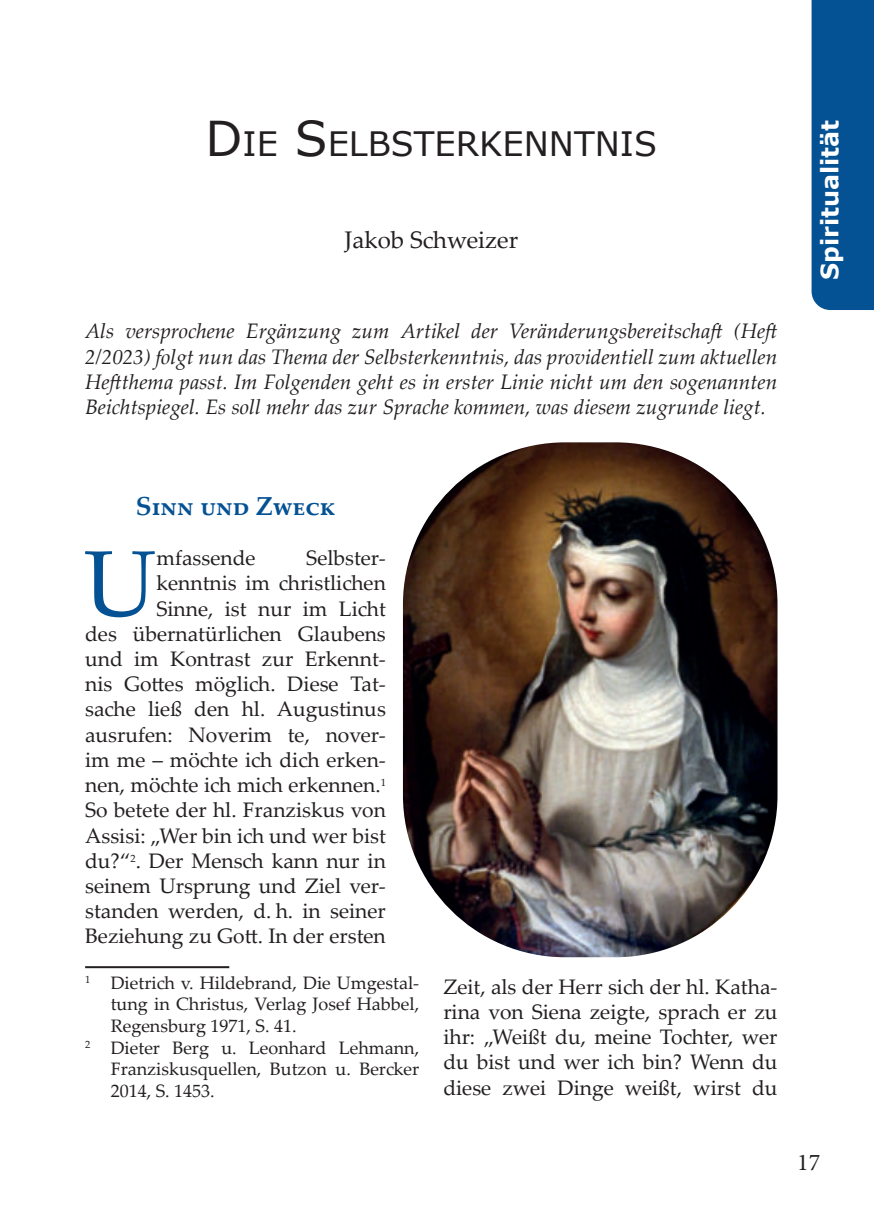
<style>
.page{position:relative;width:874px;height:1225px;background:#fff}
.page>*{position:absolute;margin:0;border:0;box-sizing:border-box;transform-origin:0 0}
.t1{font:93.4px "Palatino Linotype";color:#045193}
.t2{font:33.6px "Verdana";color:#231f20}
.t3{font:700 26px "Palatino Linotype";color:#045193}
.t4{font:24px "Palatino Linotype";color:#231f20}
.t5{font:700 24px "Verdana";color:#fff}
.t6{font:24px "Minion Pro";color:#231f20}
.t7{font:21px/25.2px "Palatino Linotype";color:#231f20;text-align:right}
.t8{font:italic 21px/25.2px "Palatino Linotype";color:#231f20}
.t9{font:18px "Palatino Linotype";color:#231f20}
.s1{font-size:48px}
</style>
<div class="page">
<div style="left:811px;top:0;width:62px;height:310px;background:#045193"></div>
<hr style="left:85px;top:966px;width:144px;height:2px;background:#231f20">
<img style="left:403px;top:442px;width:374px;height:515px">
<h2 class="t2" style="left:205px;top:125px;width:453px"><span class="s1">D</span>IE <span class="s1">S</span>ELBSTERKENNTNIS</h2>
<p class="t4" style="left:344px;top:222px;width:175px">Jakob Schweizer</p>
<p class="t8" style="left:85px;top:318px;width:696px">Als versprochene Ergänzung zum Artikel der Veränderungsbereitschaft (Heft 2/2023) folgt nun das Thema der Selbsterkenntnis, das providentiell zum aktuellen Heftthema passt. Im Folgenden geht es in erster Linie nicht um den sogenannten Beichtspiegel. Es soll mehr das zur Sprache kommen, was diesem zugrunde liegt.</p>
<p class="t5" style="left:819px;top:280px;width:162px;rotate:-90deg">Spiritualität</p>
<p class="t3" style="left:136px;top:487px;width:201px">Sinn und Zweck</p>
<h1 class="t1" style="left:84px;top:517px;width:74px">U</h1>
<p class="t7" style="left:156px;top:548px;width:101px">mfassende</p>
<p class="t7" style="left:85px;top:548px;width:302px">Selbster-<br>kenntnis im christlichen<br>Sinne, ist nur im Licht<br>des übernatürlichen Glaubens und im Kontrast zur Erkennt&shy;nis Gottes möglich. Diese Tat&shy;sache ließ den hl. Augustinus ausrufen: Noverim te, nover&shy;im me – möchte ich dich erken&shy;nen, möchte ich mich erkennen.<sup>1<br></sup>So betete der hl. Franziskus von<br>Assisi: „Wer bin ich und wer bist du?“<sup>2</sup>. Der Mensch kann nur in seinem Ursprung und Ziel ver&shy;standen werden, d. h. in seiner<br>Beziehung zu Gott. In der ersten</p>
<p class="t9" style="left:85px;top:970px;width:335px"><sup>1</sup> Dietrich v. Hildebrand, Die Umgestal-</p>
<p class="t9" style="left:111px;top:991px;width:310px">tung in Christus, Verlag Josef Habbel,</p>
<p class="t9" style="left:111px;top:1013px;width:187px">Regensburg 1971, S. 41.</p>
<p class="t9" style="left:85px;top:1034px;width:335px"><sup>2</sup> Dieter Berg u. Leonhard Lehmann,</p>
<p class="t9" style="left:111px;top:1056px;width:310px">Franziskusquellen, Butzon u. Bercker</p>
<p class="t9" style="left:111px;top:1078px;width:105px">2014, S. 1453.</p>
<p class="t7" style="left:443px;top:973px;width:335px;text-align:justify">Zeit, als der Herr sich der hl. Katha&shy;rina von Siena zeigte, sprach er zu ihr: „Weißt du, meine Tochter, wer du bist und wer ich bin? Wenn du diese zwei Dinge weißt, wirst du</p>
<p class="t6" style="left:796px;top:1147px;width:25px">17</p>
</div>
